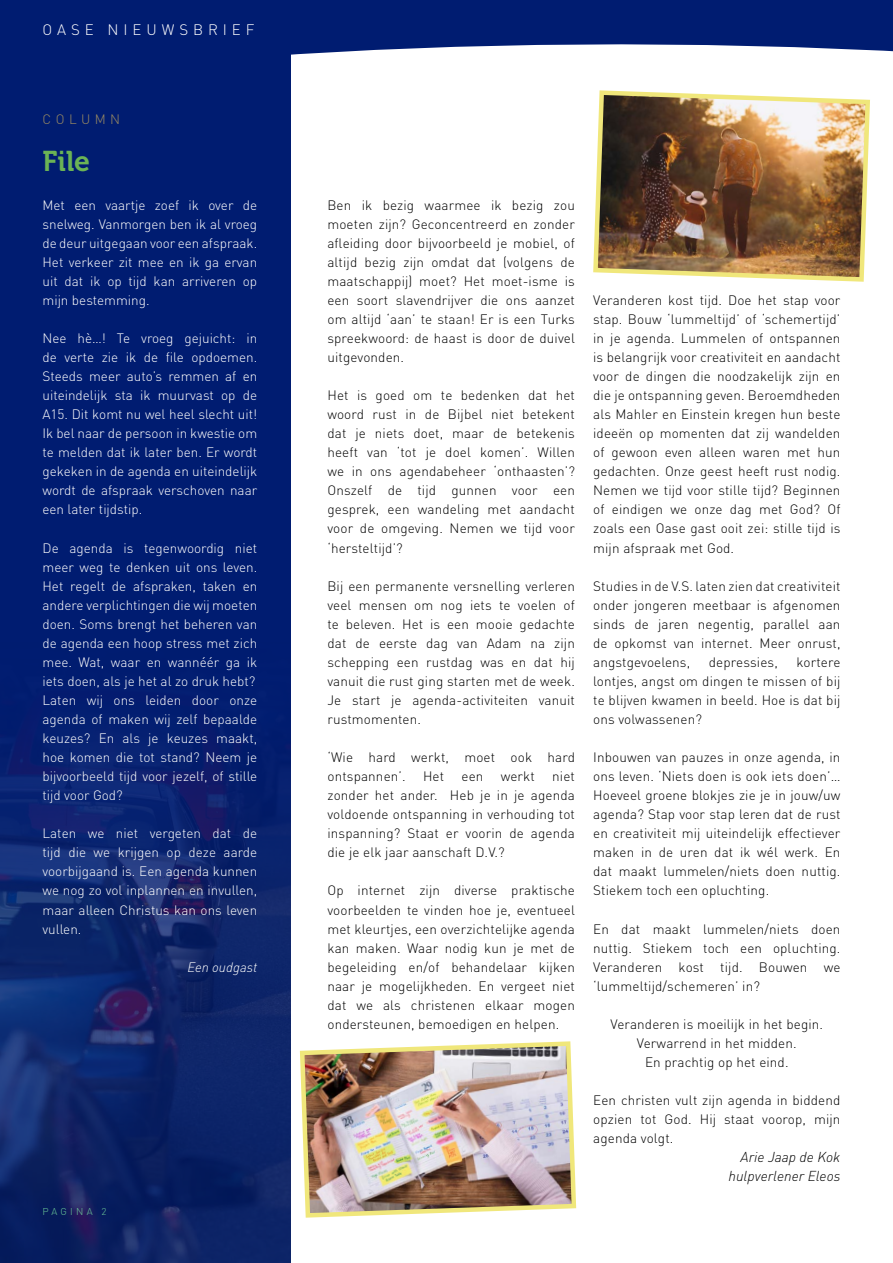
<style>
.page{position:relative;width:893px;height:1263px;background:#fff}
.page>*{position:absolute;margin:0;border:0;box-sizing:border-box;transform-origin:0 0}
.plat_1{font:28.5px "Museo 700";color:#6bb355}
.plat_1-2{font:300 15px "DIN Pro";letter-spacing:.33em;color:#fff}
.plat_1-3{font:italic 300 14.25px/19px "DIN";color:#000;text-align:right}
.plat_1-4{font:300 13.5px/19px "DIN Pro";letter-spacing:.01em;color:#000;text-align:justify}
.plat_1-5{font:300 13.5px/19px "DIN Pro";color:#fff;text-align:justify}
.plat_1-6{font:italic 300 13.5px "DIN";color:#fff}
.plat_1-7{font:300 13.5px "DIN Pro";letter-spacing:.33em;color:#9b8b62}
.plat_1-8{font:300 9.9px "DIN Pro";letter-spacing:.33em;color:#6cca98}
</style>
<div class="page">
<div style="left:0;top:0;width:290px;height:1263px;background:#001c71"></div>
<img style="left:0;top:735px;width:290px;height:528px">
<svg style="left:290px;top:0;width:603px;height:86px;fill:#001c71"></svg>
<img style="left:299px;top:1041px;width:278px;height:177px">
<img style="left:593px;top:90px;width:277px;height:192px">
<p class="plat_1-2" style="left:43px;top:19px;width:213px">OASE NIEUWSBRIEF</p>
<p class="plat_1-7" style="left:43px;top:110px;width:79px">COLUMN</p>
<p class="plat_1" style="left:43px;top:146px;width:49px">File</p>
<p class="plat_1-5" style="left:43px;top:195px;width:216px">Met een vaartje zoef ik over de snelweg. Vanmorgen ben ik al vroeg de deur uitgegaan voor een afspraak.<br>Het verkeer zit mee en ik ga ervan uit dat ik op tijd kan arriveren op mijn bestemming.</p>
<p class="plat_1-5" style="left:43px;top:328px;width:216px">Nee hè…! Te vroeg gejuicht: in de verte zie ik de file opdoemen.<br>Steeds meer auto’s remmen af en uiteindelijk sta ik muurvast op de A15. Dit komt nu wel heel slecht uit!<br>Ik bel naar de persoon in kwestie om te melden dat ik later ben. Er wordt gekeken in de agenda en uiteindelijk wordt de afspraak verschoven naar een later tijdstip.</p>
<p class="plat_1-5" style="left:43px;top:537px;width:216px">De agenda is tegenwoordig niet meer weg te denken uit ons leven.<br>Het regelt de afspraken, taken en andere verplichtingen die wij moeten doen. Soms brengt het beheren van de agenda een hoop stress met zich mee. Wat, waar en wannéér ga ik iets doen, als je het al zo druk hebt?</p>
<p class="plat_1-5" style="left:43px;top:690px;width:216px">Laten wij ons leiden door onze agenda of maken wij zelf bepaalde keuzes? En als je keuzes maakt, hoe komen die tot stand? Neem je bijvoorbeeld tijd voor jezelf, of stille tijd voor God?</p>
<p class="plat_1-5" style="left:43px;top:823px;width:216px">Laten we niet vergeten dat de tijd die we krijgen op deze aarde voorbijgaand is. Een agenda kunnen we nog zo vol inplannen en invullen, maar alleen Christus kan ons leven vullen.</p>
<p class="plat_1-6" style="left:187px;top:958px;width:71px">Een oudgast</p>
<p class="plat_1-8" style="left:43px;top:1205px;width:65px">PAGINA 2</p>
<p class="plat_1-4" style="left:327px;top:195px;width:249px">Ben ik bezig waarmee ik bezig zou moeten zijn? Geconcentreerd en zonder afleiding door bijvoorbeeld je mobiel, of altijd bezig zijn omdat dat (volgens de maatschappij) moet? Het moet-isme is een soort slavendrijver die ons aanzet om altijd ‘aan’ te staan! Er is een Turks spreekwoord: de haast is door de duivel uitgevonden.</p>
<p class="plat_1-4" style="left:327px;top:385px;width:249px">Het is goed om te bedenken dat het woord rust in de Bijbel niet betekent dat je niets doet, maar de betekenis heeft van ‘tot je doel komen’. Willen we in ons agendabeheer ‘onthaasten’?<br>Onszelf de tijd gunnen voor een gesprek, een wandeling met aandacht voor de omgeving. Nemen we tijd voor ‘hersteltijd’?</p>
<p class="plat_1-4" style="left:327px;top:576px;width:249px">Bij een permanente versnelling verleren veel mensen om nog iets te voelen of te beleven. Het is een mooie gedachte dat de eerste dag van Adam na zijn schepping een rustdag was en dat hij vanuit die rust ging starten met de week.<br>Je start je agenda-activiteiten vanuit rustmomenten.</p>
<p class="plat_1-4" style="left:327px;top:747px;width:249px">‘Wie hard werkt, moet ook hard ontspannen’.</p>
<p class="plat_1-4" style="left:327px;top:766px;width:249px;text-indent:225px">niet zonder het ander. Heb je in je agenda voldoende ontspanning in verhouding tot inspanning? Staat er voorin de agenda die je elk jaar aanschaft D.V.?</p>
<p class="plat_1-4" style="left:327px;top:880px;width:249px">Op internet zijn diverse praktische voorbeelden te vinden hoe je, eventueel met kleurtjes, een overzichtelijke agenda kan maken. Waar nodig kun je met de begeleiding en/of behandelaar kijken naar je mogelijkheden. En vergeet niet dat we als christenen elkaar mogen ondersteunen, bemoedigen en helpen.</p>
<p class="plat_1-4" style="left:423px;top:766px;width:23px">Het</p>
<p class="plat_1-4" style="left:461px;top:766px;width:23px">een</p>
<p class="plat_1-4" style="left:501px;top:766px;width:36px">werkt</p>
<p class="plat_1-4" style="left:593px;top:290px;width:249px">Veranderen kost tijd. Doe het stap voor stap. Bouw ‘lummeltijd’ of ‘schemertijd’ in je agenda. Lummelen of ontspannen is belangrijk voor creativiteit en aandacht voor de dingen die noodzakelijk zijn en die je ontspanning geven. Beroemdheden als Mahler en Einstein kregen hun beste ideeën op momenten dat zij wandelden of gewoon even alleen waren met hun gedachten. Onze geest heeft rust nodig.<br>Nemen we tijd voor stille tijd? Beginnen of eindigen we onze dag met God? Of zoals een Oase gast ooit zei: stille tijd is mijn afspraak met God.</p>
<p class="plat_1-4" style="left:593px;top:576px;width:249px">Studies in de V.S. laten zien dat creativiteit onder jongeren meetbaar is afgenomen sinds de jaren negentig, parallel aan de opkomst van internet. Meer onrust, angstgevoelens,</p>
<p class="plat_1-4" style="left:593px;top:652px;width:249px;text-indent:203px">kortere lontjes, angst om dingen te missen of bij te blijven kwamen in beeld. Hoe is dat bij ons volwassenen?</p>
<p class="plat_1-4" style="left:593px;top:747px;width:249px">Inbouwen van pauzes in onze agenda, in ons leven. ‘Niets doen is ook iets doen’… Hoeveel groene blokjes zie je in jouw/uw agenda? Stap voor stap leren dat de rust en creativiteit mij uiteindelijk effectiever maken in de uren dat ik wél werk. En dat maakt lummelen/niets doen nuttig.<br>Stiekem toch een opluchting.</p>
<p class="plat_1-4" style="left:593px;top:918px;width:249px">En dat maakt lummelen/niets doen nuttig. Stiekem toch een opluchting.<br>Veranderen kost tijd. Bouwen we ‘lummeltijd/schemeren’ in?</p>
<p class="plat_1-4" style="left:611px;top:1014px;width:214px;text-align:center">Veranderen is moeilijk in het begin.<br>Verwarrend in het midden.<br>En prachtig op het eind.</p>
<p class="plat_1-4" style="left:593px;top:1090px;width:249px">Een christen vult zijn agenda in biddend opzien tot God. Hij staat voorop, mijn agenda volgt.</p>
<p class="plat_1-3" style="left:728px;top:1147px;width:113px">Arie Jaap de Kok hulpverlener Eleos</p>
<p class="plat_1-4" style="left:709px;top:652px;width:70px">depressies,</p>
</div>
